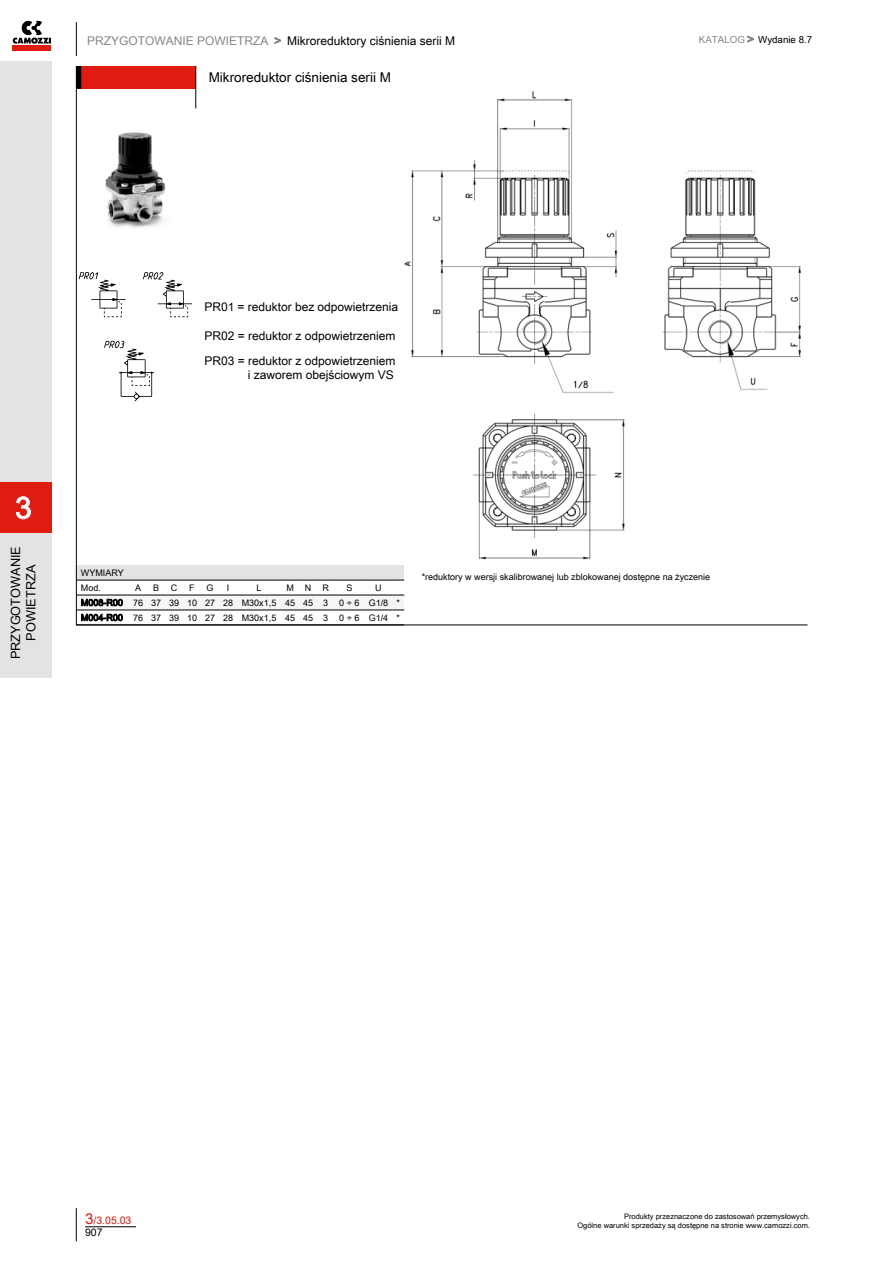
<style>
.page{position:relative;width:893px;height:1263px;background:#fff}
.page>*{position:absolute;margin:0;border:0;box-sizing:border-box;transform-origin:0 0}
.t1{font:30px "Arial Unicode MS";color:#fff}
.t2{font:13.5px "Arial Unicode MS";color:#000}
.t3{font:12.75px/15.3px "Arial Unicode MS";color:#000;text-align:center}
.t4{font:12px/25.2px "Arial Unicode MS";color:#000}
.t5{font:12px "Arial Unicode MS";color:#878787}
.t6{font:10.5px "Arial Unicode MS";color:#df1b12}
.t7{font:10.5px "Arial Unicode MS";color:#000}
.t8{font:9.75px "Arial Unicode MS";color:#000}
.t9{font:9px/15px "Arial Unicode MS";color:#000}
.t10{font:7.5px/9px "Arial Unicode MS";color:#000;text-align:right}
.s1{color:#878787}
.s2{font-size:12px;color:#878787}
.s3{font-size:15px}
</style>
<div class="page">
<svg style="left:13px;top:21px;width:38px;height:23px"></svg>
<div style="left:13px;top:45px;width:38px;height:5px;background:#df1b12"></div>
<hr style="left:76px;top:1208px;width:1px;height:33px;background:#000">
<div style="left:0;top:62px;width:51px;height:616px;background:#e3e3e3"></div>
<hr style="left:76px;top:22px;width:1px;height:34px;background:#000">
<hr style="left:85px;top:1226px;width:51px;height:1px;background:#000">
<div style="left:0;top:483px;width:51px;height:50px;background:#df1b12"></div>
<svg style="left:16px;top:496px;width:15px;height:23px"></svg>
<svg style="left:274px;top:37px;width:7px;height:7px"></svg>
<svg style="left:747px;top:36px;width:7px;height:7px"></svg>
<div style="left:76px;top:66px;width:120px;height:23px;background:#df1b12"></div>
<hr style="left:77px;top:66px;width:4px;height:22px;background:#000">
<hr style="left:195px;top:66px;width:1px;height:42px;background:#000">
<div style="left:77px;top:565px;width:327px;height:15px;background:#e3e3e3"></div>
<hr style="left:77px;top:580px;width:52px;height:1px;background:#000">
<svg style="left:129px;top:580px;width:108px;height:1px"></svg>
<hr style="left:237px;top:580px;width:44px;height:1px;background:#000">
<svg style="left:281px;top:580px;width:53px;height:1px"></svg>
<hr style="left:334px;top:580px;width:31px;height:1px;background:#000">
<svg style="left:365px;top:580px;width:39px;height:1px"></svg>
<svg style="left:77px;top:595px;width:327px;height:30px"></svg>
<hr style="left:76px;top:625px;width:731px;height:1px;background:#000">
<img style="left:405px;top:91px;width:396px;height:469px">
<img style="left:105px;top:132px;width:60px;height:96px">
<img style="left:78px;top:272px;width:114px;height:46px">
<hr style="left:76px;top:66px;width:1px;height:559px;background:#000">
<img style="left:104px;top:340px;width:50px;height:62px">
<h3 class="t4" style="left:274px;top:28px;width:182px"><span class="s1">&gt;</span> Mikroreduktory ciśnienia serii M</h3>
<p class="t8" style="left:699px;top:32px;width:115px"><span class="s1">KATALOG</span> <span class="s2">&gt;</span> Wydanie 8.7</p>
<h3 class="t5" style="left:87px;top:32px;width:183px">PRZYGOTOWANIE POWIETRZA</h3>
<h2 class="t2" style="left:209px;top:68px;width:184px">Mikroreduktor ciśnienia serii M</h2>
<h3 class="t4" style="left:204px;top:294px;width:195px">PR01 = reduktor bez odpowietrzenia</h3>
<h3 class="t4" style="left:204px;top:322px;width:193px">PR02 = reduktor z odpowietrzeniem<br>PR03 = reduktor z odpowietrzeniem</h3>
<h3 class="t4" style="left:248px;top:362px;width:148px">i zaworem obejściowym VS</h3>
<h1 class="t1" style="left:15px;top:486px;width:18px">3</h1>
<h3 class="t3" style="left:8px;top:659px;width:115px;rotate:-90deg">PRZYGOTOWANIE<br>POWIETRZA</h3>
<p class="t9" style="left:81px;top:565px;width:45px">WYMIARY<br>Mod.</p>
<p class="t9" style="left:135px;top:580px;width:8px">A</p>
<p class="t9" style="left:153px;top:580px;width:8px">B</p>
<p class="t9" style="left:171px;top:580px;width:8px">C</p>
<p class="t9" style="left:189px;top:580px;width:7px">F</p>
<p class="t9" style="left:207px;top:580px;width:9px">G</p>
<p class="t9" style="left:227px;top:580px;width:4px">I</p>
<p class="t9" style="left:257px;top:580px;width:7px">L</p>
<p class="t9" style="left:286px;top:580px;width:44px">MNR</p>
<p class="t9" style="left:346px;top:580px;width:8px">S</p>
<p class="t9" style="left:81px;top:580px;width:321px;text-indent:294px">U<br>M008-R00 76 37 39 10 27 28 M30x1,5 45 45 3 0 ÷ 6 G1/8 *<br>M004-R00 76 37 39 10 27 28 M30x1,5 45 45 3 0 ÷ 6 G1/4 *</p>
<p class="t9" style="left:422px;top:569px;width:290px">*reduktory w wersji skalibrowanej lub zblokowanej dostępne na życzenie</p>
<p class="t6" style="left:85px;top:1212px;width:48px"><span class="s3">3</span>/3.05.03</p>
<p class="t7" style="left:85px;top:1225px;width:19px">907</p>
<p class="t10" style="left:577px;top:1212px;width:234px">Produkty przeznaczone do zastosowań przemysłowych.<br>Ogólne warunki sprzedaży są dostępne na stronie www.camozzi.com.</p>
</div>
